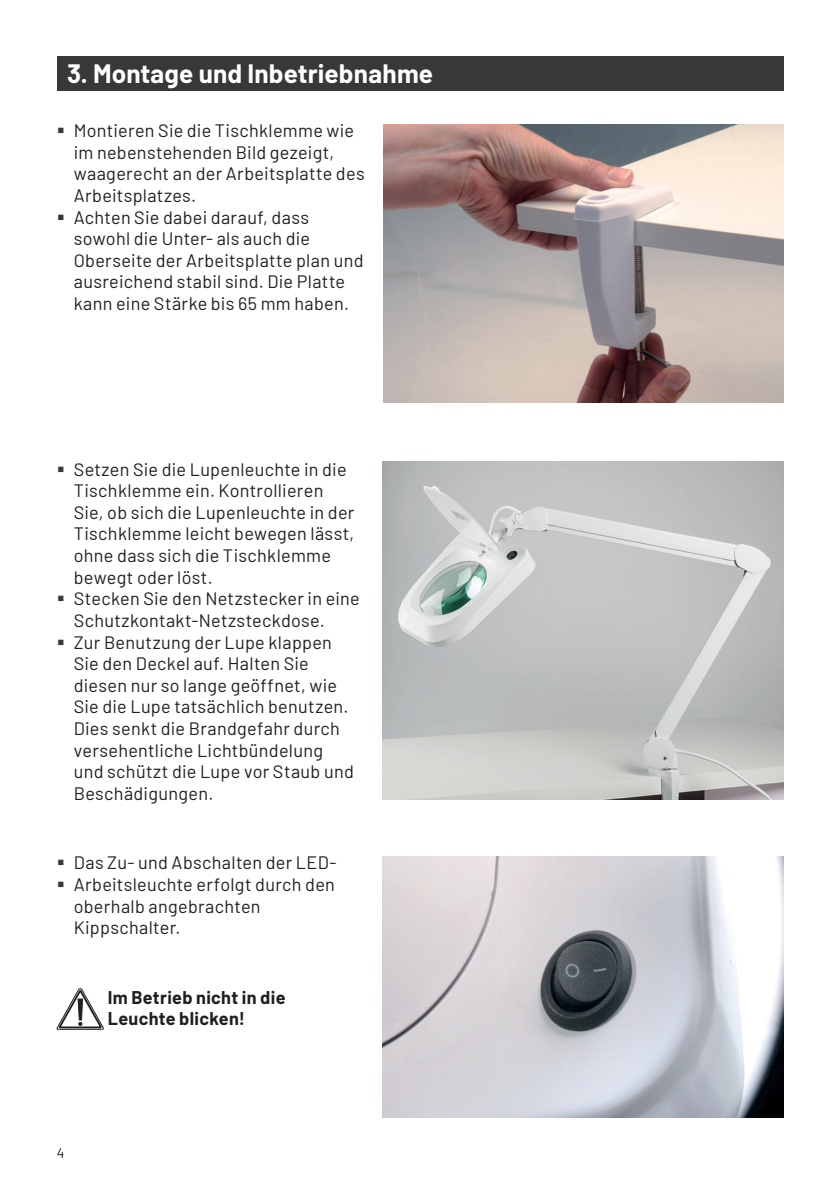
<style>
.page{position:relative;width:840px;height:1191px;background:#fff}
.page>*{position:absolute;margin:0;border:0;box-sizing:border-box;transform-origin:0 0}
.t1{font:700 26px "Barlow";letter-spacing:.005em;color:#fff}
.t2{font:18px/21.6px "Barlow";letter-spacing:.015em;color:#231f20}
.t3{font:700 18px/21.6px "Barlow";letter-spacing:.02em;color:#231f20}
.t4{font:14px "Barlow";color:#231f20}
</style>
<div class="page">
<img style="left:382px;top:461px;width:400px;height:338px">
<div style="left:57px;top:57px;width:725px;height:34px;background:#383839"></div>
<img style="left:383px;top:125px;width:399px;height:278px">
<svg style="left:57px;top:988px;width:46px;height:41px"></svg>
<img style="left:382px;top:856px;width:400px;height:261px">
<h1 class="t1" style="left:67px;top:54px;width:367px">3. Montage und Inbetriebnahme</h1>
<p class="t2" style="left:74px;top:118px;width:292px">Montieren Sie die Tischklemme wie im nebenstehenden Bild gezeigt, waagerecht an der Arbeitsplatte des<br>Arbeitsplatzes.<br>Achten Sie dabei darauf, dass sowohl die Unter- als auch die<br>Oberseite der Arbeitsplatte plan und ausreichend stabil sind. Die Platte kann eine Stärke bis 65 mm haben.</p>
<p class="t2" style="left:74px;top:457px;width:287px">Setzen Sie die Lupenleuchte in die<br>Tischklemme ein. Kontrollieren<br>Sie, ob sich die Lupenleuchte in der<br>Tischklemme leicht bewegen lässt, ohne dass sich die Tischklemme bewegt oder löst.<br>Stecken Sie den Netzstecker in eine<br>Schutzkontakt-Netzsteckdose.<br>Zur Benutzung der Lupe klappen<br>Sie den Deckel auf. Halten Sie diesen nur so lange geöffnet, wie<br>Sie die Lupe tatsächlich benutzen.<br>Dies senkt die Brandgefahr durch versehentliche Lichtbündelung<br>und schützt die Lupe vor Staub und<br>Beschädigungen.</p>
<p class="t2" style="left:74px;top:850px;width:264px">Das Zu- und Abschalten der LED-<br>Arbeitsleuchte erfolgt durch den oberhalb angebrachten<br>Kippschalter.</p>
<p class="t3" style="left:108px;top:985px;width:179px">Im Betrieb nicht in die<br>Leuchte blicken!</p>
<p class="t4" style="left:57px;top:1143px;width:9px">4</p>
</div>
